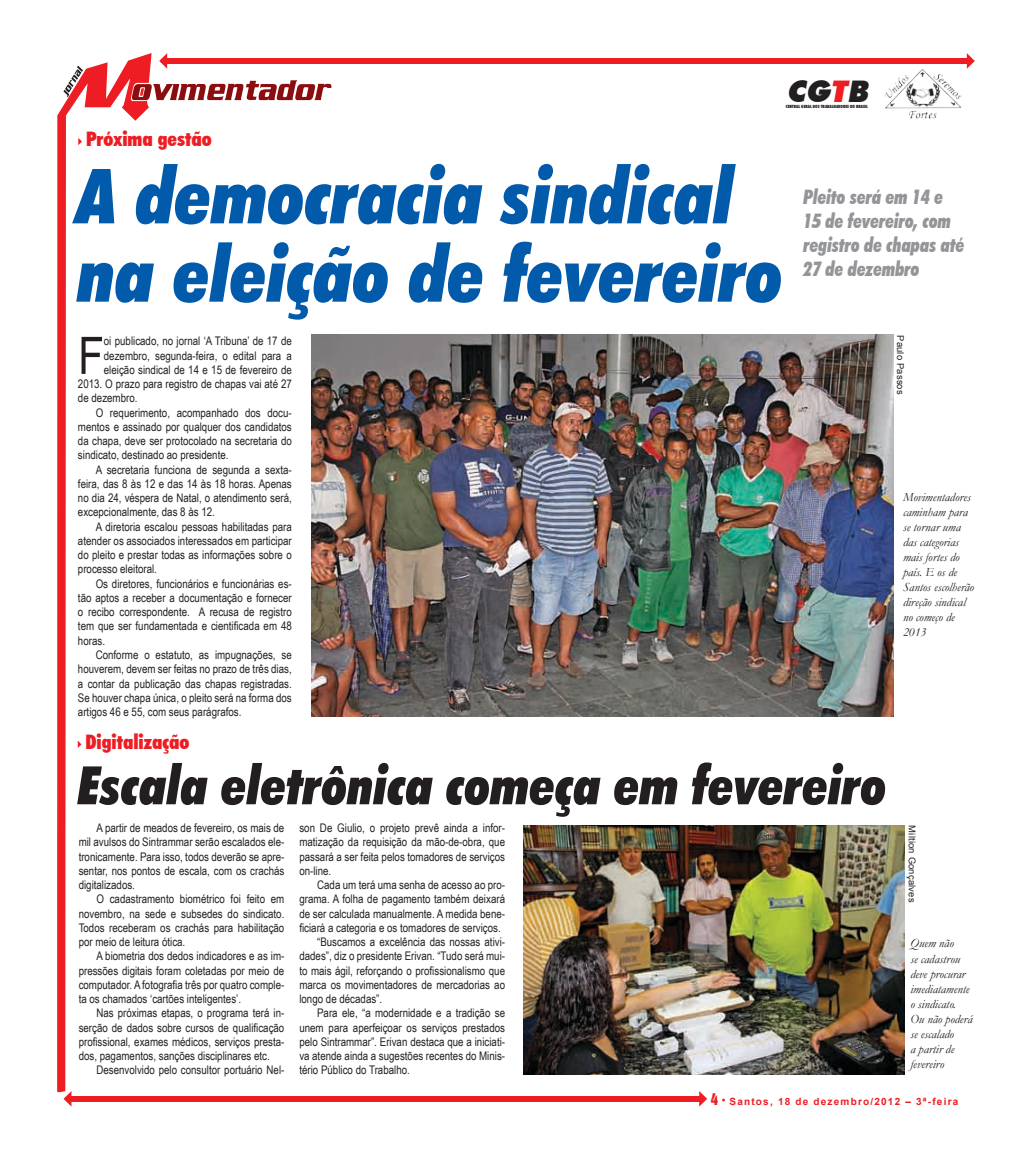
<style>
.page{position:relative;width:1028px;height:1152px;background:#fff}
.page>*{position:absolute;margin:0;border:0;box-sizing:border-box;transform-origin:0 0}
.t1{font:italic 900 condensed 76.25px/78.2px "Futura BT";color:#015aaa}
.t2{font:italic 900 condensed 53.12px "Futura BT";color:#231f20}
.t3{font:51.75px "Arial Narrow";color:#231f20}
.t4{font:italic 900 29.75px "Futura BT";color:#231f20}
.t5{font:italic 900 29.75px "Futura BT";color:#ee1d23}
.t6{font:italic 900 condensed 20px/24px "Futura BT";color:#939598;scale:.9 1}
.t7{font:900 condensed 20px "Futura BT";color:#ee1d23}
.t8{font:italic 12.5px/15px "Garamond";color:#231f20}
.t9{font:11.88px/14.2px "Arial Narrow";color:#231f20;text-align:justify}
.t10{font:700 10px "Arial";letter-spacing:.12em;color:#ee1d23}
.t11{font:9.38px "Arial";letter-spacing:.02em;color:#231f20}
.t12{font:900 condensed 4.38px "Futura BT";color:#231f20}
.s1{font-family:"Switzerland Inserat";font-weight:400;font-size:15px}
</style>
<div class="page">
<svg style="left:57px;top:53px;width:95px;height:1040px"></svg>
<svg style="left:132px;top:80px;width:200px;height:20px"></svg>
<svg style="left:63px;top:66px;width:20px;height:31px"></svg>
<div style="left:165px;top:58px;width:805px;height:6px;background:#ee1d23"></div>
<svg style="left:966px;top:53px;width:8px;height:16px"></svg>
<svg style="left:159px;top:53px;width:8px;height:16px"></svg>
<div style="left:68px;top:1096px;width:631px;height:5px;background:#ee1d23"></div>
<svg style="left:63px;top:1091px;width:8px;height:15px"></svg>
<svg style="left:699px;top:1091px;width:8px;height:15px"></svg>
<img style="left:885px;top:69px;width:77px;height:50px">
<svg style="left:78px;top:138px;width:4px;height:7px"></svg>
<img style="left:312px;top:334px;width:581px;height:382px">
<img style="left:523px;top:825px;width:381px;height:249px">
<h3 class="t4" style="left:786px;top:73px;width:89px">CG B</h3>
<h3 class="t5" style="left:829px;top:73px;width:25px">T</h3>
<h3 class="t7" style="left:86px;top:127px;width:127px">PRÓXIMA GESTÃO</h3>
<p class="t12" style="left:785px;top:104px;width:84px">CENTRAL GERAL DOS TRABALHADORES DO BRASIL</p>
<h1 class="t1" style="left:78px;top:156px;width:706px">A democracia sindical na eleição de fevereiro</h1>
<h3 class="t3" style="left:78px;top:318px;width:27px">F</h3>
<p class="t9" style="left:104px;top:334px;width:189px">oi publicado, no jornal ‘A Tribuna’ de 17 de</p>
<p class="t9" style="left:104px;top:348px;width:189px">dezembro, segunda-feira, o edital para a</p>
<p class="t9" style="left:104px;top:362px;width:189px">eleição sindical de 14 e 15 de fevereiro de</p>
<p class="t9" style="left:78px;top:376px;width:215px">2013. O prazo para registro de chapas vai até 27</p>
<p class="t9" style="left:78px;top:391px;width:61px">de dezembro.</p>
<p class="t9" style="left:96px;top:405px;width:198px">O requerimento, acompanhado dos docu-</p>
<p class="t9" style="left:78px;top:419px;width:215px">mentos e assinado por qualquer dos candidatos</p>
<p class="t9" style="left:78px;top:433px;width:215px">da chapa, deve ser protocolado na secretaria do</p>
<p class="t9" style="left:78px;top:448px;width:152px">sindicato, destinado ao presidente.</p>
<p class="t9" style="left:96px;top:462px;width:198px">A secretaria funciona de segunda a sexta-</p>
<p class="t9" style="left:78px;top:476px;width:215px">feira, das 8 às 12 e das 14 às 18 horas. Apenas</p>
<p class="t9" style="left:78px;top:490px;width:215px">no dia 24, véspera de Natal, o atendimento será,</p>
<p class="t9" style="left:78px;top:505px;width:138px">excepcionalmente, das 8 às 12.</p>
<p class="t9" style="left:96px;top:519px;width:198px">A diretoria escalou pessoas habilitadas para</p>
<p class="t9" style="left:78px;top:533px;width:215px">atender os associados interessados em participar</p>
<p class="t9" style="left:78px;top:547px;width:215px">do pleito e prestar todas as informações sobre o</p>
<p class="t9" style="left:78px;top:562px;width:81px">processo eleitoral.</p>
<p class="t9" style="left:96px;top:576px;width:198px">Os diretores, funcionários e funcionárias es-</p>
<p class="t9" style="left:78px;top:590px;width:215px">tão aptos a receber a documentação e fornecer</p>
<p class="t9" style="left:78px;top:604px;width:215px">o recibo correspondente. A recusa de registro</p>
<p class="t9" style="left:78px;top:619px;width:215px">tem que ser fundamentada e cientificada em 48</p>
<p class="t9" style="left:78px;top:633px;width:29px">horas.</p>
<p class="t9" style="left:96px;top:647px;width:198px">Conforme o estatuto, as impugnações, se</p>
<p class="t9" style="left:78px;top:661px;width:215px">houverem, devem ser feitas no prazo de três dias,</p>
<p class="t9" style="left:78px;top:676px;width:215px">a contar da publicação das chapas registradas.</p>
<p class="t9" style="left:78px;top:690px;width:215px">Se houver chapa única, o pleito será na forma dos</p>
<p class="t9" style="left:78px;top:704px;width:165px">artigos 46 e 55, com seus parágrafos.</p>
<h3 class="t7" style="left:85px;top:729px;width:106px">DIGITALIZAÇÃO</h3>
<h3 class="t6" style="left:803px;top:185px;width:180px">Pleito será em 14 e<br>15 de fevereiro, com registro de chapas até<br>27 de dezembro</h3>
<p class="t11" style="left:906px;top:335px;width:61px;rotate:90deg">Paulo Passos</p>
<p class="t8" style="left:903px;top:489px;width:72px">Movimentadores caminham para se tornar uma das categorias mais fortes do país. E os de<br>Santos escolherão direção sindical no começo de<br>2013</p>
<h2 class="t2" style="left:78px;top:753px;width:810px">Escala eletrônica começa em fevereiro</h2>
<p class="t9" style="left:79px;top:820px;width:207px;text-indent:18px">A partir de meados de fevereiro, os mais de mil avulsos do Sintrammar serão escalados ele&shy;tronicamente. Para isso, todos deverão se apre&shy;sentar, nos pontos de escala, com os crachás digitalizados.</p>
<p class="t9" style="left:79px;top:891px;width:207px;text-indent:18px">O cadastramento biométrico foi feito em novembro, na sede e subsedes do sindicato.<br>Todos receberam os crachás para habilitação por meio de leitura ótica.</p>
<p class="t9" style="left:79px;top:948px;width:207px;text-indent:18px">A biometria dos dedos indicadores e as im&shy;pressões digitais foram coletadas por meio de computador. A fotografia três por quatro comple&shy;ta os chamados ‘cartões inteligentes’.</p>
<p class="t9" style="left:79px;top:1005px;width:207px;text-indent:18px">Nas próximas etapas, o programa terá in&shy;serção de dados sobre cursos de qualificação profissional, exames médicos, serviços presta&shy;dos, pagamentos, sanções disciplinares etc.</p>
<p class="t9" style="left:96px;top:1062px;width:189px">Desenvolvido pelo consultor portuário Nel-</p>
<p class="t9" style="left:299px;top:820px;width:207px">son De Giulio, o projeto prevê ainda a infor&shy;matização da requisição da mão-de-obra, que passará a ser feita pelos tomadores de serviços on-line.</p>
<p class="t9" style="left:317px;top:877px;width:189px">Cada um terá uma senha de acesso ao pro-</p>
<p class="t9" style="left:299px;top:891px;width:207px">grama. A folha de pagamento também deixará</p>
<p class="t9" style="left:299px;top:906px;width:207px">de ser calculada manualmente. A medida bene-</p>
<p class="t9" style="left:299px;top:920px;width:203px">ficiará a categoria e os tomadores de serviços.</p>
<p class="t9" style="left:317px;top:934px;width:189px">“Buscamos a excelência das nossas ativi-</p>
<p class="t9" style="left:299px;top:948px;width:207px">dades”, diz o presidente Erivan. “Tudo será mui-</p>
<p class="t9" style="left:299px;top:963px;width:207px">to mais ágil, reforçando o profissionalismo que</p>
<p class="t9" style="left:299px;top:977px;width:207px">marca os movimentadores de mercadorias ao</p>
<p class="t9" style="left:299px;top:991px;width:84px">longo de décadas”.</p>
<p class="t9" style="left:317px;top:1005px;width:189px">Para ele, “a modernidade e a tradição se</p>
<p class="t9" style="left:299px;top:1020px;width:207px">unem para aperfeiçoar os serviços prestados</p>
<p class="t9" style="left:299px;top:1034px;width:207px">pelo Sintrammar”. Erivan destaca que a iniciati-</p>
<p class="t9" style="left:299px;top:1048px;width:207px">va atende ainda a sugestões recentes do Minis-</p>
<p class="t9" style="left:299px;top:1062px;width:112px">tério Público do Trabalho.</p>
<p class="t11" style="left:918px;top:825px;width:78px;rotate:90deg">Miltion Gonçalves</p>
<p class="t8" style="left:910px;top:935px;width:63px">Quem não<br>se cadastrou deve procurar imediatamente o sindicato.<br>Ou não poderá se escalado<br>a partir de fevereiro</p>
<p class="t10" style="left:710px;top:1095px;width:249px"><span class="s1">4 •</span> Santos, 18 de dezembro/2012 – 3ª-feira</p>
</div>
